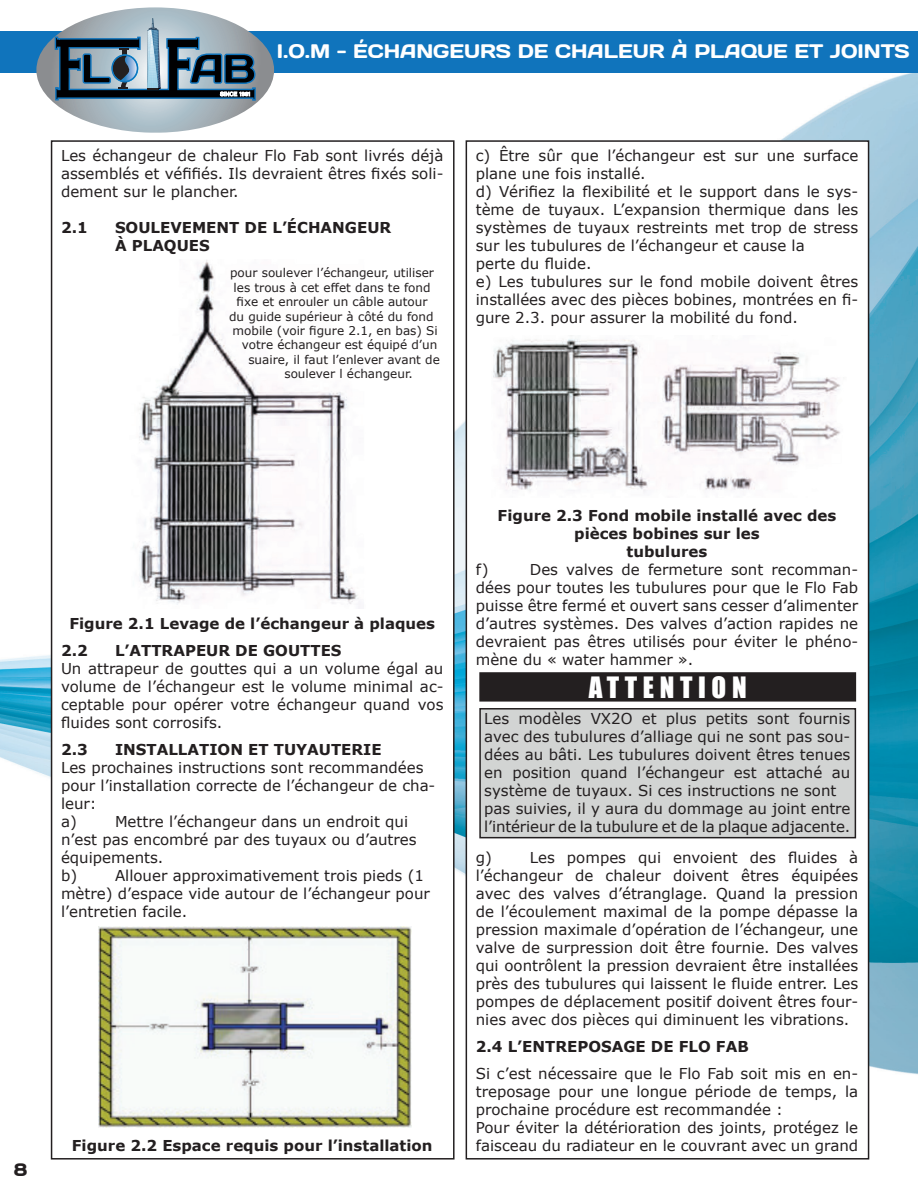
<style>
.page{position:relative;width:918px;height:1188px;background:#fff}
.page>*{position:absolute;margin:0;border:0;box-sizing:border-box;transform-origin:0 0}
.t1{font:27px "Impact";letter-spacing:.21em;color:#fff}
.t2{font:19.5px "Days";color:#fff}
.t3{font:18px "Days";color:#231f20}
.t4{font:15px/18px "Verdana";color:#231f20}
.t5{font:700 15px/18px "Verdana";color:#231f20}
.t6{font:12px "Verdana";color:#231f20}
</style>
<div class="page">
<img style="left:0;top:72px;width:918px;height:1088px">
<div style="left:0;top:31px;width:918px;height:41px;background:#1074bc"></div>
<svg style="left:36px;top:7px;width:238px;height:126px"></svg>
<div style="left:52px;top:141px;width:402px;height:1018px;background:#fff"></div>
<div style="left:51px;top:140px;width:404px;height:1020px;border:2px solid #231f20"></div>
<div style="left:466px;top:141px;width:403px;height:1018px;background:#fff"></div>
<div style="left:466px;top:140px;width:403px;height:1020px;border:2px solid #231f20"></div>
<img style="left:139px;top:260px;width:221px;height:348px">
<img style="left:98px;top:927px;width:314px;height:201px">
<img style="left:493px;top:335px;width:348px;height:157px">
<div style="left:480px;top:709px;width:375px;height:129px;background:#d2d4d3"></div>
<div style="left:479px;top:708px;width:377px;height:130px;border:2px solid #231f20"></div>
<div style="left:480px;top:673px;width:375px;height:28px;background:#231f20"></div>
<div style="left:479px;top:672px;width:377px;height:30px;border:2px solid #231f20"></div>
<h2 class="t2" style="left:277px;top:39px;width:634px">I.O.M - ÉCHANGEURS DE CHALEUR À PLAQUE ET JOINTS</h2>
<p class="t4" style="left:61px;top:146px;width:384px;text-align:justify">Les échangeur de chaleur Flo Fab sont livrés déjà assemblés et véfifiés. Ils devraient êtres fixés soli&shy;dement sur le plancher.</p>
<p class="t5" style="left:61px;top:218px;width:28px">2.1</p>
<p class="t5" style="left:115px;top:218px;width:265px">SOU LEVEMENT DE L’ÉCHANGEUR<br>À PLAQU ES</p>
<p class="t6" style="left:230px;top:265px;width:206px">pour soulever l’échangeur, utiliser</p>
<p class="t6" style="left:234px;top:279px;width:199px">les trous à cet effet dans te fond</p>
<p class="t6" style="left:237px;top:294px;width:193px">fixe et enrouler un câble autour</p>
<p class="t6" style="left:229px;top:308px;width:206px">du guide supérieur à côté du fond</p>
<p class="t6" style="left:233px;top:322px;width:207px">mobile (voir figure 2.1, en bas) Si</p>
<p class="t6" style="left:242px;top:337px;width:197px">votre échangeur est équipé d’un</p>
<p class="t6" style="left:248px;top:351px;width:193px">suaire, il faut l’enlever avant de</p>
<p class="t6" style="left:284px;top:366px;width:130px">soulever l échangeur.</p>
<p class="t4" style="left:476px;top:146px;width:384px">c) Être sûr que l’échangeur est sur une surface plane une fois installé.<br>d) Vérifiez la flexibilité et le support dans le sys&shy;tème de tuyaux. L’expansion thermique dans les systèmes de tuyaux restreints met trop de stress sur les tubulures de l’échangeur et cause la<br>perte du fluide.<br>e) Les tubulures sur le fond mobile doivent êtres installées avec des pièces bobines, montrées en fi&shy;gure 2.3. pour assurer la mobilité du fond.</p>
<p class="t3" style="left:14px;top:1158px;width:15px">8</p>
<p class="t5" style="left:61px;top:609px;width:376px;line-height:27px;text-indent:8px">Figure 2.1 Levage de l’échangeur à plaques<br>2.2</p>
<p class="t5" style="left:115px;top:641px;width:38px">L’ATTR</p>
<p class="t5" style="left:173px;top:641px;width:114px">APEUR DE GOUTT</p>
<p class="t5" style="left:321px;top:641px;width:22px">ES</p>
<p class="t4" style="left:61px;top:659px;width:384px;text-align:justify">Un attrapeur de gouttes qui a un volume égal au volume de l’échangeur est le volume minimal ac&shy;ceptable pour opérer votre échangeur quand vos fluides sont corrosifs.</p>
<p class="t5" style="left:61px;top:740px;width:28px">2.3</p>
<p class="t5" style="left:115px;top:740px;width:116px">IN STALLATION</p>
<p class="t5" style="left:248px;top:740px;width:135px">ET TUYAUTERIE</p>
<p class="t4" style="left:61px;top:758px;width:376px">Les prochaines instructions sont recommandées pour l’installation correcte de l’échangeur de cha&shy;leur:<br>a)</p>
<p class="t4" style="left:61px;top:812px;width:357px;text-indent:54px">Mettre l’échangeur dans un endroit qui n’est pas encombré par des tuyaux ou d’autres équipements.<br>b)</p>
<p class="t4" style="left:61px;top:866px;width:370px;text-indent:54px">Allouer approximativement trois pieds (1 mètre) d’espace vide autour de l’échangeur pour l’entretien facile.</p>
<p class="t5" style="left:72px;top:1136px;width:362px">Figure 2.2 Espace requis pour l’installation</p>
<p class="t5" style="left:498px;top:506px;width:340px;text-align:center">Figure 2.3 Fond mobile installé avec des pièces bobines sur les<br>tubulures</p>
<p class="t4" style="left:476px;top:560px;width:14px">f)</p>
<p class="t4" style="left:476px;top:560px;width:384px;text-align:justify;text-indent:54px">Des valves de fermeture sont recomman&shy;dées pour toutes les tubulures pour que le Flo Fab puisse être fermé et ouvert sans cesser d’alimenter d’autres systèmes. Des valves d’action rapides ne devraient pas êtres utilisés pour éviter le phéno&shy;mène du « water hammer ».</p>
<h1 class="t1" style="left:589px;top:667px;width:159px">ATTENTION</h1>
<p class="t4" style="left:484px;top:710px;width:368px">Les modèles VX2O et plus petits sont fournis avec des tubulures d’alliage qui ne sont pas sou&shy;dées au bâti. Les tubulures doivent êtres tenues en position quand l’échangeur est attaché au système de tuyaux. Si ces instructions ne sont pas suivies, il y aura du dommage au joint entre l’intérieur de la tubulure et de la plaque adjacente.</p>
<p class="t4" style="left:476px;top:848px;width:384px;text-align:justify;text-indent:54px">Les pompes qui envoient des fluides à l’échangeur de chaleur doivent êtres équipées avec des valves d’étranglage. Quand la pression de l’écoulement maximal de la pompe dépasse la pression maximale d’opération de l’échangeur, une valve de surpression doit être fournie. Des valves qui oontrôlent la pression devraient être installées près des tubulures qui laissent le fluide entrer. Les pompes de déplacement positif doivent êtres four&shy;nies avec dos pièces qui diminuent les vibrations.</p>
<p class="t5" style="left:476px;top:1037px;width:69px">2.4 L’ENTR</p>
<p class="t5" style="left:567px;top:1037px;width:183px">EPOSAGE DE FLO FAB</p>
<p class="t4" style="left:476px;top:1064px;width:384px">Si c’est nécessaire que le Flo Fab soit mis en en&shy;treposage pour une longue période de temps, la prochaine procédure est recommandée :<br>Pour éviter la détérioration des joints, protégez le faisceau du radiateur en le couvrant avec un grand</p>
<p class="t4" style="left:476px;top:848px;width:18px">g)</p>
</div>
